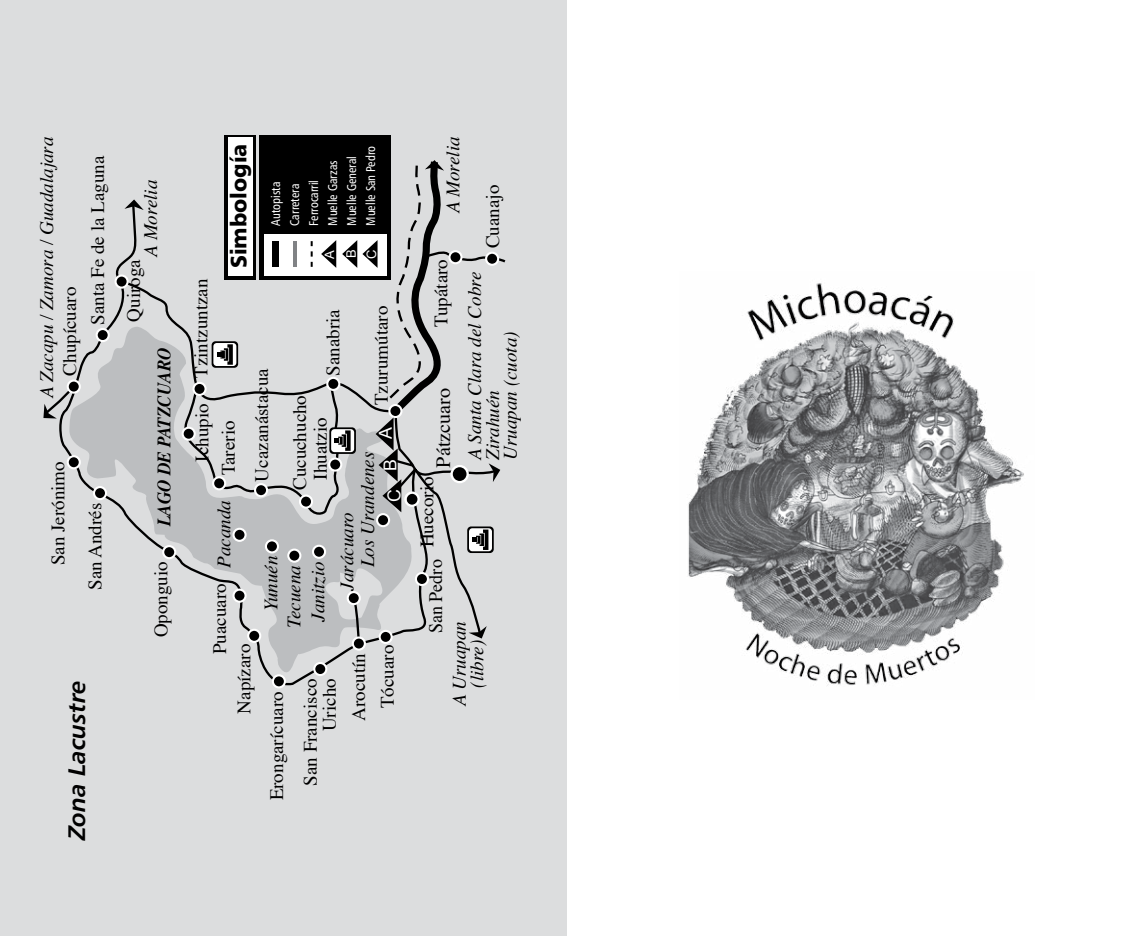
<style>
.page{position:relative;width:1134px;height:936px;background:#fff}
.page>*{position:absolute;margin:0;border:0;box-sizing:border-box;transform-origin:0 0}
.t1{font:24px "Humanist 777 BT Bold Italic B";color:#000}
.t2{font:22.2px "Humanist 777 BT Black B";color:#000}
.t3{font:20.2px "Times";color:#000}
.t4{font:19px/27.8px "Times";color:#000}
.t5{font:italic 19px/17.8px "Times";color:#000}
.t6{font:italic 700 19px "Times";color:#000;scale:.9 1}
.t7{font:19px "Times";color:#000;scale:.95 1}
.t8{font:17.8px "Arial";color:#fff}
.t9{font:13px/21.6px "Arial";color:#fff}
.t10{font:12.8px/19px "Humanist 777 BT Roman Condensed B";color:#fff;scale:.95 1}
</style>
<div class="page">
<div style="left:0;top:0;width:566px;height:935px;background:#dcddde"></div>
<svg style="left:44px;top:210px;width:450px;height:478px"></svg>
<div style="left:377px;top:514px;width:12px;height:12px;background:#000;border-radius:50%"></div>
<div style="left:376px;top:513px;width:14px;height:14px;border:2px solid #fff;border-radius:50%"></div>
<div style="left:416px;top:573px;width:12px;height:12px;background:#000;border-radius:50%"></div>
<div style="left:415px;top:572px;width:14px;height:14px;border:2px solid #fff;border-radius:50%"></div>
<svg style="left:380px;top:631px;width:12px;height:12px"></svg>
<div style="left:379px;top:629px;width:14px;height:15px;border:2px solid #fff;border-radius:50%"></div>
<div style="left:314px;top:663px;width:12px;height:12px;background:#000;border-radius:50%"></div>
<div style="left:313px;top:662px;width:14px;height:14px;border:2px solid #fff;border-radius:50%"></div>
<div style="left:273px;top:675px;width:12px;height:12px;background:#000;border-radius:50%"></div>
<div style="left:272px;top:674px;width:14px;height:14px;border:2px solid #fff;border-radius:50%"></div>
<svg style="left:248px;top:629px;width:12px;height:12px"></svg>
<div style="left:247px;top:628px;width:14px;height:15px;border:2px solid #fff;border-radius:50%"></div>
<svg style="left:234px;top:589px;width:12px;height:12px"></svg>
<div style="left:232px;top:588px;width:15px;height:14px;border:2px solid #fff;border-radius:50%"></div>
<div style="left:116px;top:275px;width:12px;height:12px;background:#000;border-radius:50%"></div>
<div style="left:115px;top:274px;width:14px;height:14px;border:2px solid #fff;border-radius:50%"></div>
<div style="left:97px;top:329px;width:12px;height:12px;background:#000;border-radius:50%"></div>
<div style="left:96px;top:328px;width:14px;height:14px;border:2px solid #fff;border-radius:50%"></div>
<div style="left:68px;top:380px;width:12px;height:12px;background:#000;border-radius:50%"></div>
<div style="left:67px;top:379px;width:14px;height:14px;border:2px solid #fff;border-radius:50%"></div>
<div style="left:68px;top:456px;width:12px;height:12px;background:#000;border-radius:50%"></div>
<div style="left:67px;top:455px;width:14px;height:14px;border:2px solid #fff;border-radius:50%"></div>
<div style="left:94px;top:487px;width:12px;height:12px;background:#000;border-radius:50%"></div>
<div style="left:93px;top:486px;width:14px;height:14px;border:2px solid #fff;border-radius:50%"></div>
<div style="left:163px;top:546px;width:12px;height:12px;background:#000;border-radius:50%"></div>
<div style="left:162px;top:545px;width:14px;height:14px;border:2px solid #fff;border-radius:50%"></div>
<svg style="left:234px;top:528px;width:12px;height:13px"></svg>
<div style="left:232px;top:527px;width:15px;height:15px;border:2px solid #fff;border-radius:50%"></div>
<div style="left:266px;top:540px;width:12px;height:12px;background:#000;border-radius:50%"></div>
<div style="left:265px;top:539px;width:14px;height:14px;border:2px solid #fff;border-radius:50%"></div>
<div style="left:288px;top:549px;width:12px;height:12px;background:#000;border-radius:50%"></div>
<div style="left:287px;top:548px;width:14px;height:14px;border:2px solid #fff;border-radius:50%"></div>
<svg style="left:313px;top:545px;width:12px;height:12px"></svg>
<div style="left:312px;top:544px;width:14px;height:15px;border:2px solid #fff;border-radius:50%"></div>
<svg style="left:124px;top:199px;width:20px;height:11px"></svg>
<svg style="left:43px;top:404px;width:14px;height:14px"></svg>
<svg style="left:351px;top:601px;width:10px;height:44px"></svg>
<div style="left:348px;top:592px;width:12px;height:12px;background:#000;border-radius:50%"></div>
<div style="left:347px;top:591px;width:14px;height:14px;border:2px solid #fff;border-radius:50%"></div>
<div style="left:353px;top:637px;width:12px;height:12px;background:#000;border-radius:50%"></div>
<div style="left:352px;top:636px;width:14px;height:14px;border:2px solid #fff;border-radius:50%"></div>
<svg style="left:469px;top:626px;width:18px;height:12px"></svg>
<div style="left:259px;top:135px;width:132px;height:144px;background:#000"></div>
<svg style="left:225px;top:135px;width:31px;height:20px"></svg>
<div style="left:228px;top:137px;width:24px;height:139px;background:#fff"></div>
<svg style="left:180px;top:155px;width:326px;height:363px"></svg>
<img style="left:688px;top:283px;width:336px;height:403px">
<p class="t5" style="left:36px;top:398px;width:263px;rotate:-90deg">A Zacapu / Zamora / Guadalajara</p>
<p class="t4" style="left:54px;top:325px;width:171px;text-indent:-51px;rotate:-90deg">Chupícuaro<br>Santa Fe de la Laguna</p>
<p class="t4" style="left:42px;top:565px;width:106px;rotate:-90deg">San Jerónimo</p>
<p class="t4" style="left:80px;top:590px;width:89px;rotate:-90deg">San Andrés</p>
<p class="t1" style="left:62px;top:840px;width:162px;rotate:-90deg">Zona Lacustre</p>
<p class="t5" style="left:141px;top:256px;width:78px;rotate:-90deg">A Morelia</p>
<p class="t4" style="left:118px;top:321px;width:64px;rotate:-90deg">Quiroga</p>
<p class="t6" style="left:146px;top:526px;width:200px;rotate:-90deg">LAGO DE PATZCUARO</p>
<p class="t4" style="left:145px;top:637px;width:78px;rotate:-90deg">Oponguio</p>
<p class="t2" style="left:224px;top:268px;width:126px;rotate:-90deg">Simbología</p>
<p class="t10" style="left:266px;top:226px;width:86px;rotate:-90deg">Autopista<br>Carretera<br>Ferrocarril<br>Muelle Garzas<br>Muelle General<br>Muelle San Pedro</p>
<p class="t9" style="left:319px;top:258px;width:11px;rotate:-90deg">A<br>B</p>
<p class="t9" style="left:361px;top:258px;width:11px;rotate:-90deg">C</p>
<p class="t4" style="left:186px;top:378px;width:101px;rotate:-90deg">Tzintzuntzan</p>
<p class="t4" style="left:187px;top:475px;width:73px;line-height:26.6px;text-indent:14px;rotate:-90deg">Ichupio<br>Tarerio</p>
<p class="t4" style="left:317px;top:376px;width:68px;rotate:-90deg">Sanabria</p>
<p class="t4" style="left:366px;top:405px;width:101px;rotate:-90deg">Tzurumútaro</p>
<p class="t4" style="left:241px;top:490px;width:123px;line-height:38px;text-indent:9px;rotate:-90deg">Ucazanástacua<br>Cucuchucho</p>
<p class="t4" style="left:305px;top:479px;width:64px;rotate:-90deg">Ihuatzio</p>
<p class="t8" style="left:374px;top:439px;width:13px;rotate:-90deg">A</p>
<p class="t8" style="left:381px;top:502px;width:45px;rotate:-90deg">C B</p>
<p class="t5" style="left:357px;top:567px;width:117px;rotate:-90deg">Los Urandenes</p>
<p class="t5" style="left:214px;top:567px;width:69px;rotate:-90deg">Pacanda</p>
<p class="t5" style="left:337px;top:590px;width:80px;rotate:-90deg">Jarácuaro</p>
<p class="t5" style="left:261px;top:611px;width:57px;rotate:-90deg">Yunuén</p>
<p class="t5" style="left:308px;top:621px;width:62px;rotate:-90deg">Janitzio</p>
<p class="t5" style="left:284px;top:627px;width:64px;rotate:-90deg">Tecuena</p>
<p class="t4" style="left:204px;top:654px;width:72px;rotate:-90deg">Puacuaro</p>
<p class="t4" style="left:228px;top:713px;width:71px;rotate:-90deg">Napízaro</p>
<p class="t4" style="left:343px;top:708px;width:65px;line-height:28.4px;text-indent:-13px;rotate:-90deg">Arocutín<br>Tócuaro</p>
<p class="t4" style="left:299px;top:785px;width:109px;line-height:19px;text-align:right;rotate:-90deg">San Francisco<br>Uricho</p>
<p class="t4" style="left:261px;top:800px;width:110px;rotate:-90deg">Erongarícuaro</p>
<p class="t5" style="left:443px;top:213px;width:78px;rotate:-90deg">A Morelia</p>
<p class="t4" style="left:425px;top:327px;width:69px;rotate:-90deg">Tupátaro</p>
<p class="t3" style="left:425px;top:467px;width:81px;rotate:-90deg">Pátzcuaro</p>
<p class="t4" style="left:412px;top:547px;width:72px;rotate:-90deg">Huecorio</p>
<p class="t4" style="left:477px;top:248px;width:65px;rotate:-90deg">Cuanajo</p>
<p class="t5" style="left:464px;top:460px;width:190px;rotate:-90deg">A Santa Clara del Cobre<br>Zirahuén<br>Uruapan (cuota)</p>
<p class="t7" style="left:418px;top:633px;width:79px;rotate:-90deg">San Pedro</p>
<p class="t5" style="left:449px;top:706px;width:86px;text-align:center;rotate:-90deg">A Uruapan (libre)</p>
</div>
